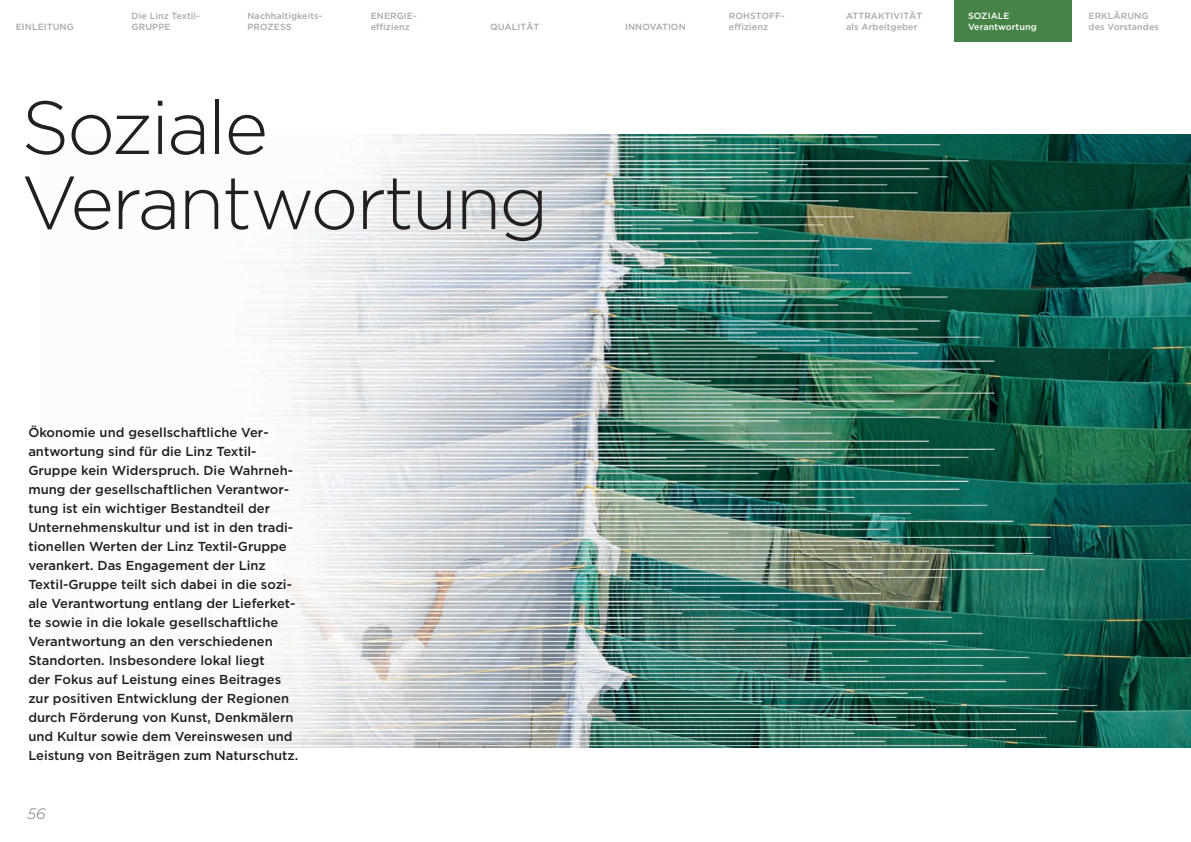
<style>
.page{position:relative;width:1191px;height:842px;background:#fff}
.page>*{position:absolute;margin:0;border:0;box-sizing:border-box;transform-origin:0 0}
.t1{font:300 75px/75px "Gotham";letter-spacing:-.03em;color:#231f20}
.t2{font:italic 300 15px "Gotham";color:#76787b}
.t3{font:500 13px/19px "Gotham";color:#231f20}
.t4{font:500 9px/11px "Gotham";letter-spacing:.01em;color:#a8a9ad}
.t5{font:500 9px/11px "Gotham";letter-spacing:.01em;color:#fff}
</style>
<div class="page">
<img style="left:244px;top:135px;width:947px;height:613px">
<div style="left:954px;top:0;width:117px;height:41px;background:#468346"></div>
<p class="t4" style="left:16px;top:21px;width:60px">EINLEITUNG</p>
<p class="t4" style="left:132px;top:10px;width:70px">Die Linz Textil-<br>GRUPPE</p>
<p class="t4" style="left:247px;top:10px;width:77px">Nachhaltigkeits-<br>PROZESS</p>
<p class="t4" style="left:846px;top:10px;width:78px">ATTRAKTIVITÄT als Arbeitgeber</p>
<p class="t4" style="left:371px;top:10px;width:47px">ENERGIE&shy;effizienz</p>
<p class="t4" style="left:490px;top:21px;width:51px">QUALITÄT</p>
<p class="t4" style="left:625px;top:21px;width:62px">INNOVATION</p>
<p class="t4" style="left:729px;top:10px;width:57px">ROHSTOFF&shy;effizienz</p>
<h1 class="t1" style="left:21px;top:89px;width:529px">Soziale<br>Verantwortung</h1>
<p class="t5" style="left:968px;top:10px;width:70px">SOZIALE<br>Verantwortung</p>
<p class="t4" style="left:1088px;top:10px;width:72px">ERKLÄRUNG des Vorstandes</p>
<p class="t3" style="left:28px;top:422px;width:271px">Ökonomie und gesellschaftliche Ver&shy;antwortung sind für die Linz Textil-Gruppe kein Widerspruch. Die Wahrneh&shy;mung der gesellschaftlichen Verantwor&shy;tung ist ein wichtiger Bestandteil der Unternehmenskultur und ist in den tradi&shy;tionellen Werten der Linz Textil-Gruppe verankert. Das Engagement der Linz Textil-Gruppe teilt sich dabei in die sozi&shy;ale Verantwortung entlang der Lieferket&shy;te sowie in die lokale gesellschaftliche Verantwortung an den verschiedenen Standorten. Insbesondere lokal liegt<br>der Fokus auf Leistung eines Beitrages zur positiven Entwicklung der Regionen durch Förderung von Kunst, Denkmälern und Kultur sowie dem Vereinswesen und Leistung von Beiträgen zum Naturschutz.</p>
<p class="t2" style="left:27px;top:805px;width:20px">56</p>
</div>
